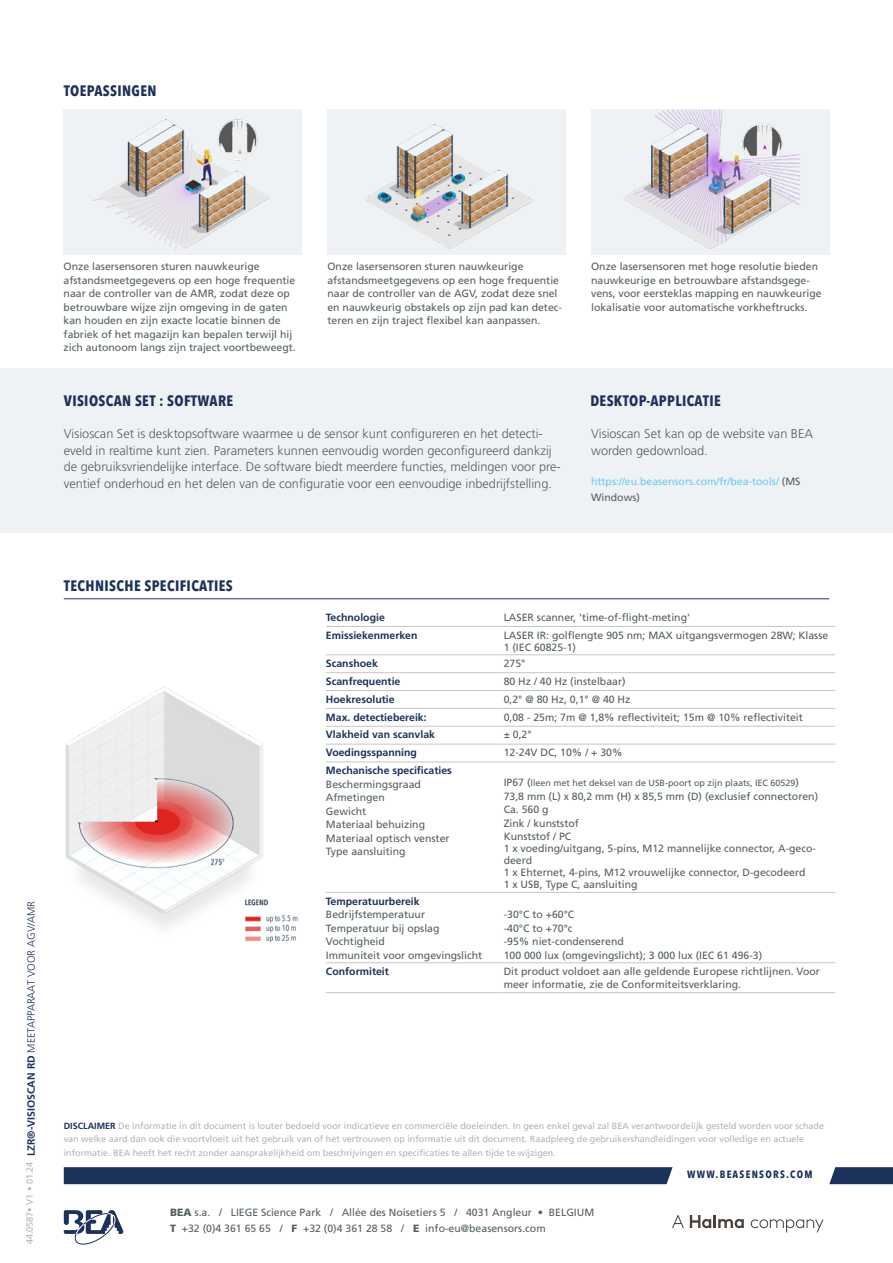
<style>
.page{position:relative;width:893px;height:1263px;background:#fff}
.page>*{position:absolute;margin:0;border:0;box-sizing:border-box;transform-origin:0 0}
.Main_paragraph_style{font:700 condensed 15px "Avenir Next LT Pro";letter-spacing:.025em;color:#1d325a}
.Section_underline{font:700 condensed 15px "Avenir Next LT Pro";letter-spacing:.025em;color:#1d325a}
.t1{font:300 12.75px/16.5px "Frutiger LT Std";color:#545f63}
.Main_paragraph_style-2{font:10.5px/13.5px "Frutiger LT Std";color:#545f63}
.Main_paragraph_style-3{font:700 10.5px "Frutiger LT Std";color:#1d325a}
.t2{font:10.5px/16.5px "Frutiger LT Std";color:#6acbf1}
.t3{font:300 10.5px "Frutiger LT Std";color:#1d325a}
.t4{font:700 condensed 10.5px "Avenir Next LT Pro";letter-spacing:.12em;color:#1d325a}
.Main_paragraph_style-4{font:9px/13.5px "Frutiger LT Std";color:#b3b4b9}
.Main_paragraph_style-5{font:9px "Frutiger LT Std";color:#545f63}
.s1{color:#545f63}
.s2{font-weight:700}
.s3{font-weight:700;color:#1d325a}
.s4{font-size:10.5px}
.s5{font-weight:900}
</style>
<div class="page">
<svg style="left:64px;top:1210px;width:59px;height:35px"></svg>
<div style="left:64px;top:1167px;width:609px;height:17px;background:#1d325a"></div>
<svg style="left:829px;top:1167px;width:64px;height:17px"></svg>
<svg style="left:672px;top:1215px;width:151px;height:17px"></svg>
<div style="left:0;top:368px;width:893px;height:165px;background:#eff2f5"></div>
<div style="left:64px;top:110px;width:238px;height:145px;background:#eff2f5"></div>
<img style="left:92px;top:119px;width:177px;height:131px">
<div style="left:327px;top:110px;width:239px;height:145px;background:#eff2f5"></div>
<img style="left:364px;top:124px;width:169px;height:125px">
<div style="left:591px;top:110px;width:238px;height:145px;background:#eff2f5"></div>
<img style="left:624px;top:110px;width:176px;height:139px">
<img style="left:65px;top:686px;width:233px;height:257px">
<hr style="left:64px;top:598px;width:765px;height:1px;background:#1d325a">
<hr style="left:326px;top:708px;width:178px;height:1px;background:#c6c6c8">
<hr style="left:504px;top:708px;width:331px;height:1px;background:#c6c6c8">
<hr style="left:326px;top:726px;width:178px;height:1px;background:#c6c6c8">
<hr style="left:504px;top:726px;width:331px;height:1px;background:#c6c6c8">
<hr style="left:326px;top:744px;width:178px;height:1px;background:#c6c6c8">
<hr style="left:504px;top:744px;width:331px;height:1px;background:#c6c6c8">
<hr style="left:326px;top:654px;width:178px;height:1px;background:#c6c6c8">
<hr style="left:504px;top:654px;width:331px;height:1px;background:#c6c6c8">
<hr style="left:326px;top:672px;width:178px;height:1px;background:#c6c6c8">
<hr style="left:504px;top:672px;width:331px;height:1px;background:#c6c6c8">
<hr style="left:326px;top:690px;width:178px;height:1px;background:#c6c6c8">
<hr style="left:504px;top:690px;width:331px;height:1px;background:#c6c6c8">
<hr style="left:326px;top:762px;width:178px;height:1px;background:#c6c6c8">
<hr style="left:504px;top:762px;width:331px;height:1px;background:#c6c6c8">
<hr style="left:326px;top:892px;width:178px;height:1px;background:#c6c6c8">
<hr style="left:326px;top:626px;width:178px;height:1px;background:#c6c6c8">
<hr style="left:504px;top:626px;width:331px;height:1px;background:#c6c6c8">
<hr style="left:504px;top:892px;width:331px;height:1px;background:#c6c6c8">
<hr style="left:326px;top:962px;width:178px;height:1px;background:#c6c6c8">
<hr style="left:504px;top:962px;width:331px;height:1px;background:#c6c6c8">
<hr style="left:326px;top:992px;width:178px;height:1px;background:#c6c6c8">
<hr style="left:504px;top:992px;width:331px;height:1px;background:#c6c6c8">
<p class="Main_paragraph_style" style="left:64px;top:82px;width:94px">TOEPASSINGEN</p>
<p class="Main_paragraph_style-2" style="left:64px;top:260px;width:234px">Onze lasersensoren sturen nauwkeurige afstandsmeetgegevens op een hoge frequentie naar de controller van de AMR, zodat deze op betrouwbare wijze zijn omgeving in de gaten kan houden en zijn exacte locatie binnen de fabriek of het magazijn kan bepalen terwijl hij zich autonoom langs zijn traject voortbeweegt.</p>
<p class="Main_paragraph_style-2" style="left:327px;top:260px;width:236px">Onze lasersensoren sturen nauwkeurige afstandsmeetgegevens op een hoge frequentie naar de controller van de AGV, zodat deze snel en nauwkeurig obstakels op zijn pad kan detec&shy;teren en zijn traject flexibel kan aanpassen.</p>
<p class="Main_paragraph_style-2" style="left:591px;top:260px;width:232px">Onze lasersensoren met hoge resolutie bieden nauwkeurige en betrouwbare afstandsgege&shy;vens, voor eersteklas mapping en nauwkeurige lokalisatie voor automatische vorkheftrucks.</p>
<p class="Main_paragraph_style" style="left:590px;top:391px;width:132px">DESKTOP-APPLICATIE</p>
<p class="Main_paragraph_style" style="left:64px;top:392px;width:171px">VISIOSCAN SET : SOFTWARE</p>
<p class="t1" style="left:64px;top:426px;width:499px">Visioscan Set is desktopsoftware waarmee u de sensor kunt configureren en het detecti&shy;eveld in realtime kunt zien. Parameters kunnen eenvoudig worden geconfigureerd dankzij de gebruiksvriendelijke interface. De software biedt meerdere functies, meldingen voor pre&shy;ventief onderhoud en het delen van de configuratie voor een eenvoudige inbedrijfstelling.</p>
<p class="t1" style="left:591px;top:426px;width:223px">Visioscan Set kan op de website van BEA worden gedownload.</p>
<p class="t2" style="left:591px;top:473px;width:211px">https://eu.beasensors.com/fr/bea-tools/ <span class="s1">(MS<br>Windows)</span></p>
<p class="t3" style="left:25px;top:1156px;width:257px;rotate:-90deg"><span class="s2">LZR®-VISIOSCAN RD</span> MEETAPPARAAT VOOR AGV/AMR</p>
<p class="Main_paragraph_style-4" style="left:23px;top:1244px;width:84px;rotate:-90deg">44.0587• V1 • 01.24</p>
<p class="Section_underline" style="left:64px;top:576px;width:170px">TECHNISCHE SPECIFICATIES</p>
<p class="Main_paragraph_style-3" style="left:326px;top:611px;width:60px">Technologie</p>
<p class="Main_paragraph_style-2" style="left:504px;top:610px;width:188px">LASER scanner, 'time-of-flight-meting'</p>
<p class="Main_paragraph_style-3" style="left:326px;top:629px;width:93px">Emissiekenmerken</p>
<p class="Main_paragraph_style-2" style="left:504px;top:629px;width:326px;line-height:12px">LASER IR: golflengte 905 nm; MAX uitgangsvermogen 28W; Klasse<br>1 (IEC 60825-1)</p>
<p class="Main_paragraph_style-3" style="left:326px;top:657px;width:53px">Scanshoek</p>
<p class="Main_paragraph_style-2" style="left:504px;top:657px;width:23px">275°</p>
<p class="Main_paragraph_style-3" style="left:326px;top:675px;width:76px">Scanfrequentie</p>
<p class="Main_paragraph_style-2" style="left:504px;top:674px;width:123px">80 Hz / 40 Hz (instelbaar)</p>
<p class="Main_paragraph_style-3" style="left:326px;top:693px;width:70px">Hoekresolutie</p>
<p class="Main_paragraph_style-2" style="left:504px;top:692px;width:128px">0,2° @ 80 Hz, 0,1° @ 40 Hz</p>
<p class="Main_paragraph_style-3" style="left:326px;top:711px;width:102px">Max. detectiebereik:</p>
<p class="Main_paragraph_style-2" style="left:504px;top:710px;width:301px">0,08 - 25m; 7m @ 1,8% reflectiviteit; 15m @ 10% reflectiviteit</p>
<p class="Main_paragraph_style-3" style="left:326px;top:728px;width:111px">Vlakheid van scanvlak</p>
<p class="Main_paragraph_style-2" style="left:504px;top:728px;width:30px">± 0,2°</p>
<p class="Main_paragraph_style-3" style="left:326px;top:746px;width:93px">Voedingsspanning</p>
<p class="Main_paragraph_style-2" style="left:504px;top:746px;width:120px">12-24V DC, 10% / + 30%</p>
<p class="Main_paragraph_style-2" style="left:326px;top:764px;width:127px"><span class="s3">Mechanische specificaties<br></span>Beschermingsgraad<br>Afmetingen<br>Gewicht<br>Materiaal behuizing<br>Materiaal optisch venster<br>Type aansluiting</p>
<p class="Main_paragraph_style-5" style="left:504px;top:778px;width:297px"><span class="s4">IP67 (</span>lleen met het deksel van de USB-poort op zijn plaats, IEC 60529<span class="s4">)</span></p>
<p class="Main_paragraph_style-2" style="left:504px;top:789px;width:316px">73,8 mm (L) x 80,2 mm (H) x 85,5 mm (D) (exclusief connectoren)<br>Ca. 560 g<br>Zink / kunststof<br>Kunststof / PC</p>
<p class="Main_paragraph_style-2" style="left:504px;top:842px;width:314px;line-height:12px">1 x voeding/uitgang, 5-pins, M12 mannelijke connector, A-geco&shy;deerd<br>1 x Ehternet, 4-pins, M12 vrouwelijke connector, D-gecodeerd<br>1 x USB, Type C, aansluiting</p>
<p class="Main_paragraph_style-2" style="left:326px;top:894px;width:158px"><span class="s3">Temperatuurbereik<br></span>Bedrijfstemperatuur<br>Temperatuur bij opslag<br>Vochtigheid<br>Immuniteit voor omgevingslicht</p>
<p class="Main_paragraph_style-2" style="left:504px;top:908px;width:260px">-30°C to +60°C<br>-40°C to +70°c<br>-95% niet-condenserend<br>100 000 lux (omgevingslicht); 3 000 lux (IEC 61 496-3)</p>
<p class="Main_paragraph_style-3" style="left:326px;top:965px;width:65px">Conformiteit</p>
<p class="Main_paragraph_style-2" style="left:504px;top:964px;width:318px">Dit product voldoet aan alle geldende Europese richtlijnen. Voor meer informatie, zie de Conformiteitsverklaring.</p>
<p class="Main_paragraph_style-4" style="left:64px;top:1119px;width:762px"><span class="s3">DISCLAIMER</span> De informatie in dit document is louter bedoeld voor indicatieve en commerciële doeleinden. In geen enkel geval zal BEA verantwoordelijk gesteld worden voor schade van welke aard dan ook die voortvloeit uit het gebruik van of het vertrouwen op informatie uit dit document. Raadpleeg de gebruikershandleidingen voor volledige en actuele informatie. BEA heeft het recht zonder aansprakelijkheid om beschrijvingen en specificaties te allen tijde te wijzigen.</p>
<p class="Main_paragraph_style-2" style="left:170px;top:1206px;width:426px"><span class="s5">BEA</span> s.a. / LIEGE Science Park / Allée des Noisetiers 5 / 4031 Angleur • BELGIUM</p>
<p class="Main_paragraph_style-2" style="left:170px;top:1222px;width:377px"><span class="s5">T</span> +32 (0)4 361 65 65 / <span class="s5">F</span> +32 (0)4 361 28 58 / <span class="s5">E</span> info-eu@beasensors.com</p>
<p class="t4" style="left:687px;top:1167px;width:127px">WWW.BEASENSORS.COM</p>
</div>
